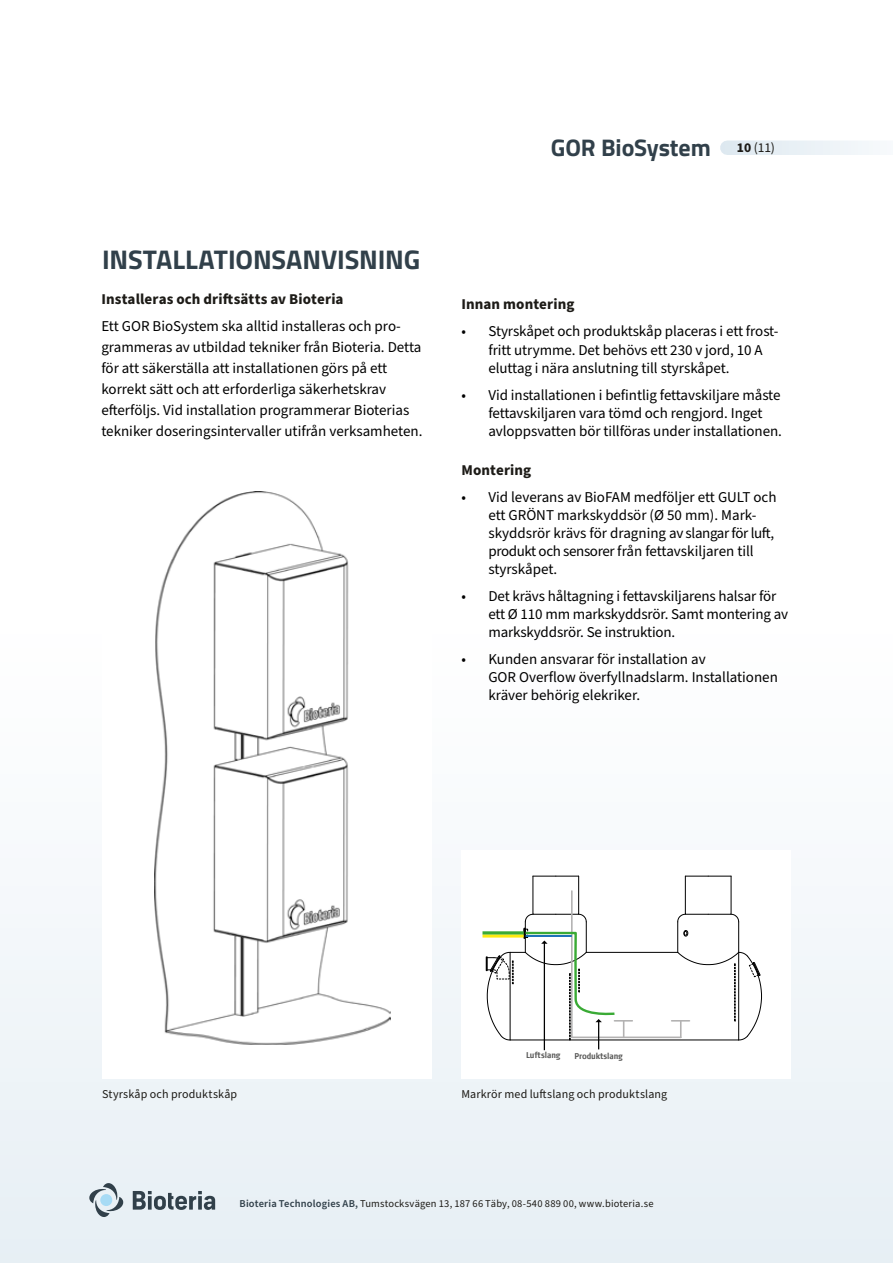
<style>
.page{position:relative;width:893px;height:1263px;background:#fff}
.page>*{position:absolute;margin:0;border:0;box-sizing:border-box;transform-origin:0 0}
.t1{font:700 27px "Cairo";letter-spacing:-.005em;color:#31404a}
.t2{font:700 24px "Cairo";letter-spacing:-.005em;color:#31404a}
.t3{font:15px/18px "Source Sans Pro";letter-spacing:-.005em;color:#000}
.t4{font:700 15px "Source Sans Pro";letter-spacing:.005em;color:#1d1b17}
.t5{font:12px "Source Sans Pro";letter-spacing:.01em;color:#1d1b17}
.t6{font:10.5px "Source Sans Pro";letter-spacing:.02em;color:#1d1b17}
.t7{font:700 condensed 8.4px "Signa Offc Pro";letter-spacing:-.01em;color:#575756}
.s1{font-weight:600;color:#31404a}
</style>
<div class="page">
<div style="left:0;top:616px;width:893px;height:647px;background:linear-gradient(to bottom,#fff,#e7eff5)"></div>
<div style="left:727px;top:140px;width:166px;height:15px;background:#ebf1f6"></div>
<svg style="left:133px;top:1191px;width:82px;height:19px"></svg>
<svg style="left:87px;top:1181px;width:39px;height:38px"></svg>
<div style="left:100px;top:1194px;width:12px;height:12px;background:#a7dbf5;border-radius:50%"></div>
<div style="left:102px;top:468px;width:330px;height:611px;background:#fff"></div>
<img style="left:155px;top:492px;width:235px;height:553px">
<div style="left:461px;top:850px;width:330px;height:229px;background:#fff"></div>
<hr style="left:510px;top:1040px;width:229px;height:1px;background:#000">
<hr style="left:586px;top:952px;width:92px;height:1px;background:#000">
<hr style="left:677px;top:922px;width:1px;height:30px;background:#000">
<hr style="left:738px;top:922px;width:1px;height:30px;background:#000">
<svg style="left:678px;top:876px;width:61px;height:46px"></svg>
<svg style="left:684px;top:930px;width:4px;height:6px"></svg>
<hr style="left:572px;top:1036px;width:109px;height:2px;background:#b3b2b2">
<svg style="left:672px;top:952px;width:90px;height:88px"></svg>
<hr style="left:482px;top:934px;width:42px;height:3px;background:#fcea10">
<svg style="left:486px;top:876px;width:146px;height:174px"></svg>
<hr style="left:482px;top:931px;width:42px;height:3px;background:#3aaa35">
<h1 class="t1" style="left:102px;top:238px;width:320px">INSTALLATIONSANVISNING</h1>
<p class="t4" style="left:101px;top:289px;width:244px">Installeras och driftsätts av Bioteria</p>
<p class="t3" style="left:101px;top:316px;width:323px;line-height:21px">Ett GOR BioSystem ska alltid installeras och pro&shy;grammeras av utbildad tekniker från Bioteria. Detta för att säkerställa att installationen görs på ett korrekt sätt och att erforderliga säkerhetskrav efterföljs. Vid installation programmerar Bioterias tekniker doseringsintervaller utifrån verksamheten.</p>
<h2 class="t2" style="left:551px;top:128px;width:226px">GOR BioSystem <sup>10</sup> <sup>(11)</sup></h2>
<p class="t4" style="left:461px;top:294px;width:115px">Innan montering</p>
<p class="t3" style="left:488px;top:323px;width:292px;text-indent:-27px">• Styrskåpet och produktskåp placeras i ett frost&shy;fritt utrymme. Det behövs ett 230 v jord, 10 A eluttag i nära anslutning till styrskåpet.</p>
<p class="t3" style="left:488px;top:386px;width:295px;text-indent:-27px">• Vid installationen i befintlig fettavskiljare måste fettavskiljaren vara tömd och rengjord. Inget avloppsvatten bör tillföras under installationen.</p>
<p class="t4" style="left:461px;top:459px;width:71px">Montering</p>
<p class="t3" style="left:488px;top:488px;width:290px;text-indent:-27px">• Vid leverans av BioFAM medföljer ett GULT och ett GRÖNT markskyddsör (Ø 50 mm). Mark&shy;skyddsrör krävs för dragning av slangar för luft, produkt och sensorer från fettavskiljaren till styrskåpet.</p>
<p class="t3" style="left:488px;top:587px;width:301px;text-indent:-27px">• Det krävs håltagning i fettavskiljarens halsar för ett Ø 110 mm markskyddsrör. Samt montering av markskyddsrör. Se instruktion.</p>
<p class="t3" style="left:488px;top:650px;width:291px;text-indent:-27px">• Kunden ansvarar för installation av<br>GOR Overflow överfyllnadslarm. Installationen kräver behörig elekriker.</p>
<p class="t7" style="left:526px;top:1049px;width:36px">Luftslang</p>
<p class="t7" style="left:574px;top:1050px;width:50px">Produktslang</p>
<p class="t5" style="left:102px;top:1086px;width:137px">Styrskåp och produktskåp</p>
<p class="t5" style="left:461px;top:1086px;width:207px">Markrör med luftslang och produktslang</p>
<p class="t6" style="left:239px;top:1196px;width:416px"><span class="s1">Bioteria Technologies AB,</span> Tumstocksvägen 13, 187 66 Täby, 08-540 889 00, www.bioteria.se</p>
</div>
